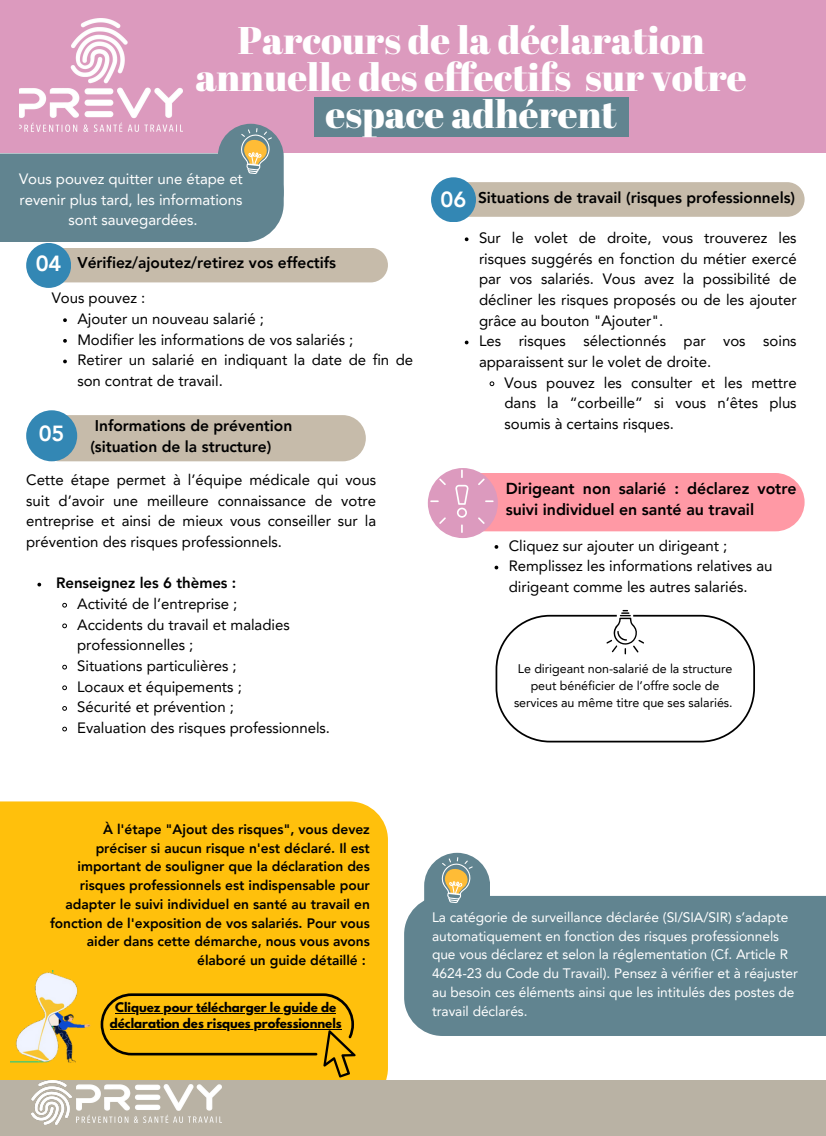
<style>
.page{position:relative;width:826px;height:1136px;background:#fff}
.page>*{position:absolute;margin:0;border:0;box-sizing:border-box;transform-origin:0 0}
.t1{font:38.5px/37.1px "Abril Fatface";color:#fff;text-align:center}
.t2{font:800 21.88px "Avenir LT Pro";color:#fff}
.t3{font:800 15.88px/21.5px "Avenir LT Pro";letter-spacing:-.005em;color:#000}
.t4{font:800 15.5px/21.5px "Avenir LT Pro";letter-spacing:-.005em;color:#000}
.t5{font:15px/20.6px "Avenir LT Pro";letter-spacing:-.005em;color:#000}
.t6{font:15px/20.6px "Avenir LT Pro";letter-spacing:-.005em;color:#fff;text-align:center}
.t7{font:800 15px "Avenir LT Pro";letter-spacing:-.005em;color:#000}
.t8{font:800 13.75px/18.8px "Avenir LT Pro";letter-spacing:-.005em;color:#000;text-align:right}
.t9{font:13.75px/18.8px "Avenir LT Pro";letter-spacing:-.005em;color:#fff}
.t10{font:12.5px/16.9px "Avenir LT Pro";letter-spacing:-.005em;color:#000;text-align:center}
.t11{font:700 11.75px "League Spartan";letter-spacing:-.005em;color:#000}
</style>
<div class="page">
<div style="left:0;top:801px;width:387px;height:278px;background:#ffc00c"></div>
<img style="left:11px;top:970px;width:82px;height:95px">
<div style="left:0;top:1079px;width:826px;height:56px;background:#b9b2a4"></div>
<img style="left:32px;top:1079px;width:39px;height:45px">
<img style="left:76px;top:1084px;width:146px;height:38px">
<div style="left:0;top:0;width:826px;height:153px;background:#dc9abe"></div>
<img style="left:19px;top:19px;width:163px;height:112px">
<div style="left:314px;top:98px;width:314px;height:39px;background:#618490"></div>
<div style="left:63px;top:248px;width:325px;height:34px;background:#c6bbaa"></div>
<div style="left:26px;top:243px;width:45px;height:45px;background:#3387b4;border-radius:50%"></div>
<div style="left:37px;top:415px;width:329px;height:46px;background:#c6bbaa;border-radius:23px"></div>
<div style="left:26px;top:410px;width:51px;height:51px;background:#3387b4;border-radius:50%"></div>
<div style="left:424px;top:852px;width:66px;height:101px;background:#618490;border-radius:33px"></div>
<div style="left:404px;top:895px;width:422px;height:140px;background:#618490"></div>
<svg style="left:442px;top:857px;width:31px;height:46px"></svg>
<div style="left:218px;top:124px;width:66px;height:101px;background:#618490;border-radius:33px"></div>
<div style="left:0;top:153px;width:284px;height:89px;background:#618490"></div>
<svg style="left:241px;top:128px;width:31px;height:46px"></svg>
<div style="left:453px;top:473px;width:352px;height:58px;background:#ff99a5;border-radius:29px"></div>
<div style="left:428px;top:468px;width:70px;height:70px;background:#dc9abe;border-radius:50%"></div>
<svg style="left:455px;top:485px;width:14px;height:32px"></svg>
<svg style="left:461px;top:469px;width:2px;height:9px"></svg>
<svg style="left:461px;top:524px;width:2px;height:9px"></svg>
<svg style="left:485px;top:500px;width:9px;height:2px"></svg>
<svg style="left:430px;top:500px;width:9px;height:2px"></svg>
<svg style="left:478px;top:517px;width:7px;height:7px"></svg>
<svg style="left:439px;top:478px;width:7px;height:7px"></svg>
<svg style="left:439px;top:517px;width:7px;height:7px"></svg>
<svg style="left:478px;top:478px;width:7px;height:7px"></svg>
<svg style="left:496px;top:610px;width:259px;height:132px"></svg>
<svg style="left:101px;top:993px;width:255px;height:84px;background:#e4ab0a"></svg>
<svg style="left:63px;top:318px;width:4px;height:4px"></svg>
<svg style="left:63px;top:339px;width:4px;height:4px"></svg>
<svg style="left:63px;top:359px;width:4px;height:4px"></svg>
<svg style="left:37px;top:582px;width:4px;height:4px"></svg>
<svg style="left:62px;top:602px;width:5px;height:6px"></svg>
<svg style="left:62px;top:623px;width:5px;height:6px"></svg>
<svg style="left:62px;top:664px;width:5px;height:6px"></svg>
<svg style="left:62px;top:685px;width:5px;height:5px"></svg>
<svg style="left:62px;top:706px;width:5px;height:5px"></svg>
<svg style="left:62px;top:726px;width:5px;height:6px"></svg>
<svg style="left:495px;top:565px;width:3px;height:4px"></svg>
<hr style="left:115px;top:1012px;width:221px;height:1px;background:#000">
<hr style="left:110px;top:1028px;width:232px;height:1px;background:#000">
<svg style="left:437px;top:182px;width:368px;height:35px;background:#c7bcab"></svg>
<div style="left:431px;top:177px;width:45px;height:45px;background:#3387b4;border-radius:50%"></div>
<svg style="left:465px;top:237px;width:3px;height:4px"></svg>
<svg style="left:465px;top:340px;width:3px;height:4px"></svg>
<svg style="left:489px;top:381px;width:6px;height:6px"></svg>
<h1 class="t1" style="left:195px;top:21px;width:553px">Parcours de la déclaration annuelle des effectifs sur votre espace adhérent</h1>
<p class="t6" style="left:19px;top:170px;width:225px">Vous pouvez quitter une étape et revenir plus tard, les informations sont sauvegardées.</p>
<p class="t2" style="left:36px;top:254px;width:27px">04</p>
<p class="t4" style="left:77px;top:254px;width:260px">Vérifiez/ajoutez/retirez vos effectifs</p>
<h3 class="t5" style="left:52px;top:289px;width:95px">Vous pouvez :</h3>
<p class="t5" style="left:77px;top:310px;width:188px">Ajouter un nouveau salarié ;</p>
<h2 class="t5" style="left:77px;top:330px;width:278px">Modifier les informations de vos salariés ;</h2>
<p class="t5" style="left:77px;top:351px;width:337px">Retirer un salarié en indiquant la date de fin de son contrat de travail.</p>
<p class="t4" style="left:90px;top:416px;width:203px">Informations de prévention (situation de la structure)</p>
<p class="t2" style="left:39px;top:425px;width:27px">05</p>
<p class="t5" style="left:26px;top:471px;width:351px;text-align:justify">Cette étape permet à l’équipe médicale qui vous suit d’avoir une meilleure connaissance de votre entreprise et ainsi de mieux vous conseiller sur la prévention des risques professionnels.</p>
<h2 class="t7" style="left:56px;top:577px;width:182px">Renseignez les 6 thèmes :</h2>
<h3 class="t5" style="left:77px;top:594px;width:162px">Activité de l’entreprise ;</h3>
<p class="t5" style="left:77px;top:615px;width:214px">Accidents du travail et maladies professionnelles ;</p>
<p class="t5" style="left:77px;top:656px;width:161px">Situations particulières ;</p>
<p class="t5" style="left:77px;top:677px;width:166px">Locaux et équipements ;</p>
<p class="t5" style="left:77px;top:698px;width:158px">Sécurité et prévention ;</p>
<h2 class="t5" style="left:77px;top:718px;width:254px">Evaluation des risques professionnels.</h2>
<h5 class="t2" style="left:441px;top:190px;width:27px">06</h5>
<p class="t4" style="left:478px;top:188px;width:319px">Situations de travail (risques professionnels)</p>
<h2 class="t5" style="left:479px;top:229px;width:319px;text-align:justify">Sur le volet de droite, vous trouverez les risques suggérés en fonction du métier exercé par vos salariés. Vous avez la possibilité de décliner les risques proposés ou de les ajouter grâce au bouton "Ajouter".</h2>
<p class="t5" style="left:479px;top:332px;width:319px">Les risques sélectionnés par vos soins apparaissent sur le volet de droite.</p>
<p class="t5" style="left:504px;top:373px;width:294px;text-align:justify">Vous pouvez les consulter et les mettre dans la “corbeille” si vous n’êtes plus soumis à certains risques.</p>
<p class="t3" style="left:506px;top:479px;width:292px">Dirigeant non salarié : déclarez votre suivi individuel en santé au travail</p>
<p class="t5" style="left:509px;top:536px;width:220px">Cliquez sur ajouter un dirigeant ;</p>
<p class="t5" style="left:509px;top:557px;width:265px">Remplissez les informations relatives au dirigeant comme les autres salariés.</p>
<p class="t10" style="left:514px;top:661px;width:220px">Le dirigeant non-salarié de la structure peut bénéficier de l’offre socle de services au même titre que ses salariés.</p>
<p class="t8" style="left:50px;top:820px;width:321px">À l'étape "Ajout des risques", vous devez préciser si aucun risque n'est déclaré. Il est important de souligner que la déclaration des risques professionnels est indispensable pour adapter le suivi individuel en santé au travail en fonction de l'exposition de vos salariés. Pour vous aider dans cette démarche, nous vous avons élaboré un guide détaillé :</p>
<p class="t11" style="left:115px;top:1001px;width:222px">Cliquez pour télécharger le guide de</p>
<p class="t11" style="left:110px;top:1017px;width:233px">déclaration des risques professionnels</p>
<h3 class="t9" style="left:432px;top:908px;width:367px">La catégorie de surveillance déclarée (SI/SIA/SIR) s’adapte automatiquement en fonction des risques professionnels que vous déclarez et selon la réglementation (Cf. Article R 4624-23 du Code du Travail). Pensez à vérifier et à réajuster au besoin ces éléments ainsi que les intitulés des postes de travail déclarés.</h3>
</div>
